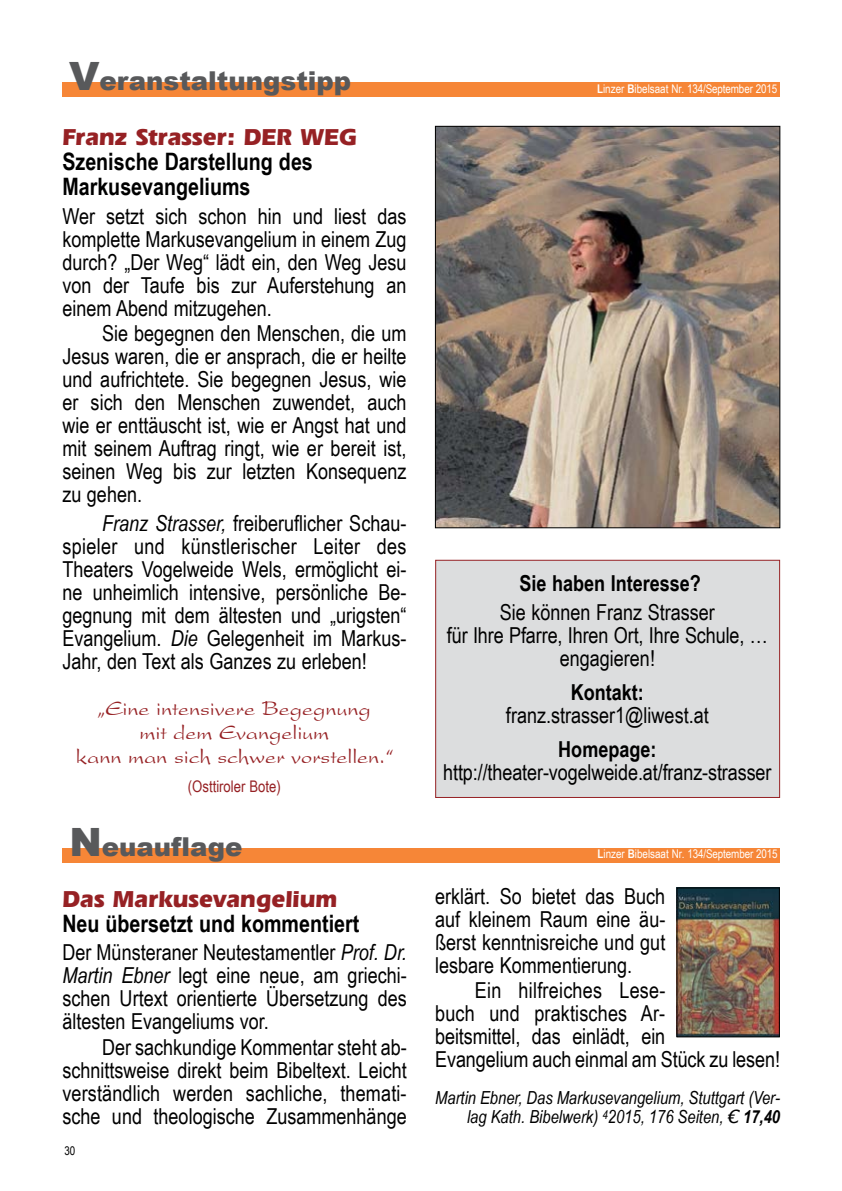
<style>
.page{position:relative;width:842px;height:1191px;background:#fff}
.page>*{position:absolute;margin:0;border:0;box-sizing:border-box;transform-origin:0 0}
.t1{font:900 26px "Arial";color:#58595b}
.t2{font:700 24px/25px "Arial Narrow";color:#000}
.t3{font:700 24px "Eras IT Cby BT";color:#962124}
.t4{font:22px/23px "Arial Narrow";color:#000;text-align:justify}
.t5{font:22px/24px "President Plain";color:#962124;text-align:center}
.t6{font:700 22px "Arial Narrow";color:#000}
.t7{font:italic 18px/19px "Arial Narrow";color:#000;text-align:right}
.t8{font:16px "Arial Narrow";color:#962124}
.t9{font:12px "Arial Narrow";letter-spacing:-.01em;color:#fff}
.t10{font:12px "Arial Narrow";color:#000}
.s1{font-size:39px}
.s2{font-style:italic}
.s3{font-weight:700}
.s4{font-family:"Verdana"}
</style>
<div class="page">
<div style="left:435px;top:560px;width:345px;height:238px;background:#dcddde;border:1px solid #962124"></div>
<div style="left:62px;top:82px;width:717px;height:14px;background:#f68637"></div>
<img style="left:437px;top:128px;width:341px;height:398px">
<div style="left:435px;top:126px;width:345px;height:402px;border:1px solid #000"></div>
<div style="left:62px;top:848px;width:718px;height:14px;background:#f68637"></div>
<img style="left:679px;top:889px;width:99px;height:146px">
<div style="left:677px;top:887px;width:103px;height:150px;border:1px solid #000"></div>
<p class="t1" style="left:69px;top:62px;width:284px"><span class="s1">V</span>eranstaltungstipp</p>
<p class="t3" style="left:62px;top:122px;width:296px">Franz Strasser: DER WEG</p>
<p class="t2" style="left:62px;top:148px;width:252px">Szenische Darstellung des<br>Markusevangeliums</p>
<p class="t4" style="left:62px;top:203px;width:346px">Wer setzt sich schon hin und liest das komplette Markusevangelium in einem Zug durch? „Der Weg“ lädt ein, den Weg Jesu von der Taufe bis zur Auferstehung an einem Abend mitzugehen.</p>
<p class="t4" style="left:62px;top:321px;width:346px;text-indent:40px">Sie begegnen den Menschen, die um Jesus waren, die er ansprach, die er heilte und aufrichtete. Sie begegnen Jesus, wie er sich den Menschen zuwendet, auch wie er enttäuscht ist, wie er Angst hat und mit seinem Auftrag ringt, wie er bereit ist, seinen Weg bis zur letzten Konsequenz zu gehen.</p>
<p class="t4" style="left:62px;top:511px;width:346px;text-indent:40px"><span class="s2">Franz Strasser,</span> freiberuflicher Schau&shy;spieler und künstlerischer Leiter des Theaters Vogelweide Wels, ermöglicht ei&shy;ne unheimlich intensive, persönliche Be&shy;gegnung mit dem ältesten und „urigsten“ Evangelium. <span class="s2">Die</span> Gelegenheit im Markus-Jahr, den Text als Ganzes zu erleben!</p>
<p class="t5" style="left:76px;top:696px;width:318px">„Eine intensivere Begegnung<br>mit dem Evangelium<br>kann man sich schwer vorstellen.“</p>
<p class="t8" style="left:188px;top:774px;width:94px">(Osttiroler Bote)</p>
<p class="t1" style="left:69px;top:828px;width:175px"><span class="s1">N</span>euauflage</p>
<p class="t3" style="left:62px;top:883px;width:276px">Das Markusevangelium</p>
<p class="t2" style="left:62px;top:909px;width:298px">Neu übersetzt und kommentiert</p>
<p class="t4" style="left:62px;top:940px;width:346px">Der Münsteraner Neutestamentler <span class="s2">Prof. Dr.<br>Martin Ebner</span> legt eine neue, am griechi&shy;schen Urtext orientierte Übersetzung des ältesten Evangeliums vor.</p>
<p class="t4" style="left:62px;top:1035px;width:346px;text-indent:40px">Der sachkundige Kommentar steht ab&shy;schnittsweise direkt beim Bibeltext. Leicht verständlich werden sachliche, themati&shy;sche und theologische Zusammenhänge</p>
<p class="t10" style="left:64px;top:1142px;width:12px">30</p>
<p class="t9" style="left:597px;top:80px;width:182px"><span class="s3">L</span>inzer <span class="s3">B</span>ibelsaat Nr. 134/September 2015</p>
<p class="t6" style="left:519px;top:566px;width:183px">Sie haben Interesse?</p>
<p class="t4" style="left:447px;top:599px;width:322px;text-align:center">Sie können Franz Strasser<br>für Ihre Pfarre, Ihren Ort, Ihre Schule, … engagieren!</p>
<p class="t6" style="left:571px;top:675px;width:75px">Kontakt:</p>
<p class="t4" style="left:506px;top:703px;width:204px">franz.strasser1@liwest.at</p>
<p class="t6" style="left:558px;top:733px;width:100px">Homepage:</p>
<p class="t4" style="left:443px;top:760px;width:330px">http://theater-vogelweide.at/franz-strasser</p>
<p class="t9" style="left:597px;top:845px;width:182px"><span class="s3">L</span>inzer <span class="s3">B</span>ibelsaat Nr. 134/September 2015</p>
<p class="t4" style="left:435px;top:883px;width:232px">erklärt. So bietet das Buch auf kleinem Raum eine äu&shy;ßerst kenntnisreiche und gut lesbare Kommentierung.</p>
<p class="t4" style="left:435px;top:978px;width:346px;text-align:left;text-indent:40px">Ein hilfreiches Lese-<br>buch und praktisches Ar-<br>beitsmittel, das einlädt, ein<br>Evangelium auch einmal am Stück zu lesen!</p>
<p class="t7" style="left:435px;top:1087px;width:346px">Martin Ebner, Das Markusevangelium, Stuttgart (Ver&shy;lag Kath. Bibelwerk) <sup>4</sup>2015, 176 Seiten, <span class="s4">€</span> <span class="s3">17,40</span></p>
</div>
